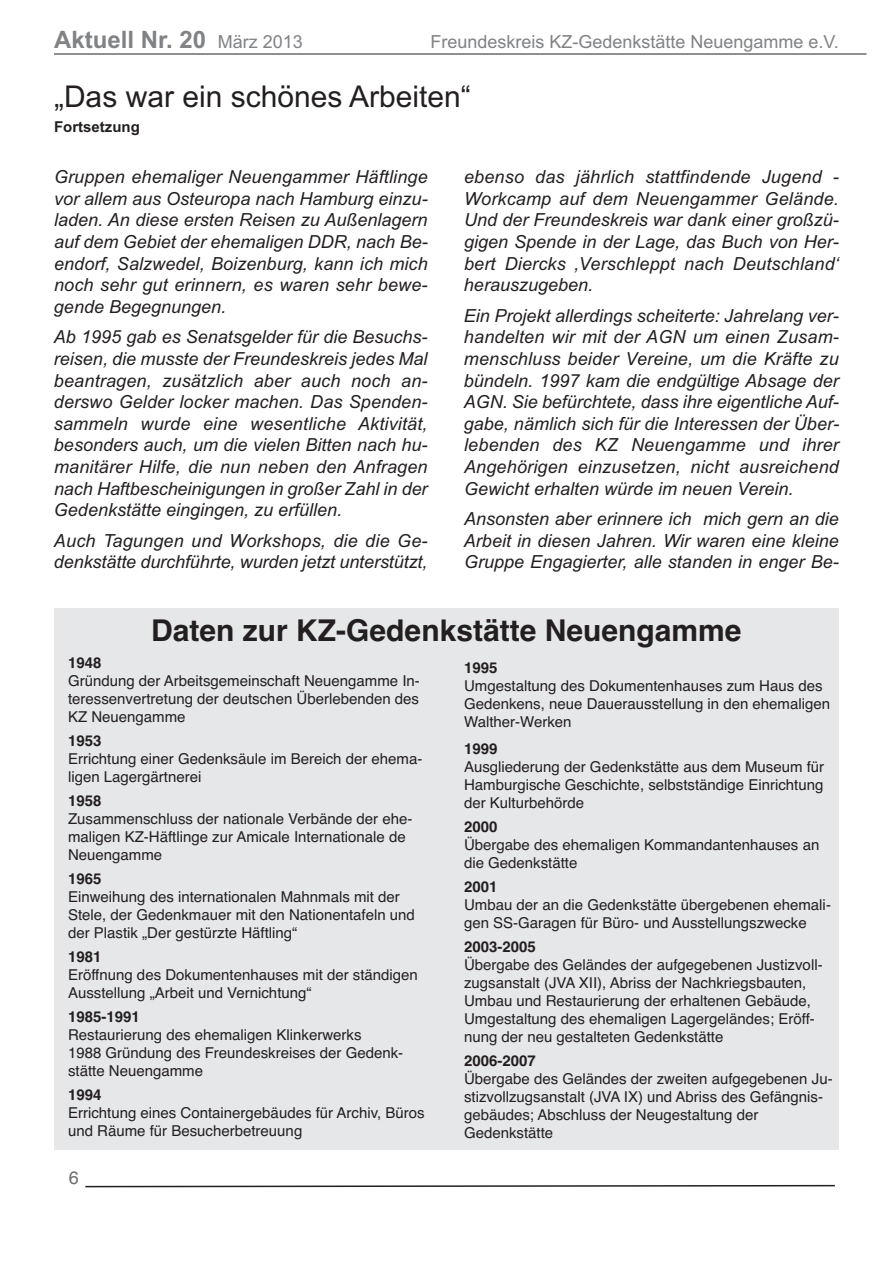
<style>
.page{position:relative;width:893px;height:1263px;background:#fff}
.page>*{position:absolute;margin:0;border:0;box-sizing:border-box;transform-origin:0 0}
.t1{font:700 30px "Helvetica";color:#231f20}
.t2{font:30px "Arial";color:#231f20}
.t3{font:24px "Arial Bold MT OTF";color:#808285}
.t4{font:italic 18px/21.6px "Arial";color:#231f20;text-align:justify}
.t5{font:18px "Arial";color:#808285}
.t6{font:18px "Helvetica";color:#6c6d70}
.t7{font:15px/18px "Helvetica";color:#231f20}
.t8{font:700 15px "Helvetica";color:#231f20}
.t9{font:700 15px "Arial";color:#231f20}
.s1{font-family:"Arial";font-size:18px}
</style>
<div class="page">
<hr style="left:54px;top:54px;width:812px;height:1px;background:#231f20">
<svg style="left:85px;top:1184px;width:750px;height:4px"></svg>
<div style="left:54px;top:608px;width:785px;height:542px;background:#e6e7e9"></div>
<h2 class="t3" style="left:54px;top:26px;width:250px">Aktuell Nr. 20 <span class="s1">März 2013</span></h2>
<p class="t5" style="left:430px;top:32px;width:410px">Freundeskreis KZ-Gedenkstätte Neuengamme e.V.</p>
<h1 class="t2" style="left:54px;top:79px;width:418px">„Das war ein schönes Arbeiten“</h1>
<p class="t9" style="left:54px;top:118px;width:87px">Fortsetzung</p>
<p class="t4" style="left:54px;top:166px;width:375px">Gruppen ehemaliger Neuengammer Häftlinge vor allem aus Osteuropa nach Hamburg einzu&shy;laden. An diese ersten Reisen zu Außenlagern auf dem Gebiet der ehemaligen DDR, nach Be&shy;endorf, Salzwedel, Boizenburg, kann ich mich noch sehr gut erinnern, es waren sehr bewe&shy;gende Begegnungen.</p>
<p class="t4" style="left:54px;top:326px;width:375px">Ab 1995 gab es Senatsgelder für die Besuchs&shy;reisen, die musste der Freundeskreis jedes Mal beantragen, zusätzlich aber auch noch an&shy;derswo Gelder locker machen. Das Spenden&shy;sammeln wurde eine wesentliche Aktivität, besonders auch, um die vielen Bitten nach hu&shy;manitärer Hilfe, die nun neben den Anfragen nach Haftbescheinigungen in großer Zahl in der Gedenkstätte eingingen, zu erfüllen.</p>
<p class="t4" style="left:54px;top:530px;width:375px">Auch Tagungen und Workshops, die die Ge&shy;denkstätte durchführte, wurden jetzt unterstützt,</p>
<p class="t4" style="left:464px;top:166px;width:376px">ebenso das jährlich stattfindende Jugend - Workcamp auf dem Neuengammer Gelände.<br>Und der Freundeskreis war dank einer großzü&shy;gigen Spende in der Lage, das Buch von Her&shy;bert Diercks ‚Verschleppt nach Deutschland‘ herauszugeben.</p>
<p class="t4" style="left:464px;top:305px;width:377px">Ein Projekt allerdings scheiterte: Jahrelang ver&shy;handelten wir mit der AGN um einen Zusam&shy;menschluss beider Vereine, um die Kräfte zu bündeln. 1997 kam die endgültige Absage der AGN. Sie befürchtete, dass ihre eigentliche Auf&shy;gabe, nämlich sich für die Interessen der Über&shy;lebenden des KZ Neuengamme und ihrer Angehörigen einzusetzen, nicht ausreichend Gewicht erhalten würde im neuen Verein.</p>
<p class="t4" style="left:464px;top:508px;width:376px">Ansonsten aber erinnere ich mich gern an die Arbeit in diesen Jahren. Wir waren eine kleine Gruppe Engagierter, alle standen in enger Be-</p>
<h1 class="t1" style="left:151px;top:613px;width:592px">Daten zur KZ-Gedenkstätte Neuengamme</h1>
<p class="t8" style="left:68px;top:654px;width:35px">1948</p>
<p class="t7" style="left:68px;top:672px;width:353px;text-align:justify">Gründung der Arbeitsgemeinschaft Neuengamme In&shy;teressenvertretung der deutschen Überlebenden des KZ Neuengamme</p>
<p class="t8" style="left:68px;top:732px;width:35px">1953</p>
<p class="t7" style="left:68px;top:750px;width:356px">Errichtung einer Gedenksäule im Bereich der ehema&shy;ligen Lagergärtnerei</p>
<p class="t8" style="left:68px;top:792px;width:35px">1958</p>
<p class="t7" style="left:68px;top:810px;width:346px">Zusammenschluss der nationale Verbände der ehe&shy;maligen KZ-Häftlinge zur Amicale Internationale de<br>Neuengamme</p>
<p class="t8" style="left:68px;top:870px;width:35px">1965</p>
<p class="t7" style="left:68px;top:888px;width:348px">Einweihung des internationalen Mahnmals mit der<br>Stele, der Gedenkmauer mit den Nationentafeln und der Plastik „Der gestürzte Häftling“</p>
<p class="t8" style="left:68px;top:948px;width:35px">1981</p>
<p class="t7" style="left:68px;top:966px;width:351px">Eröffnung des Dokumentenhauses mit der ständigen<br>Ausstellung „Arbeit und Vernichtung“</p>
<p class="t8" style="left:68px;top:1008px;width:73px">1985-1991</p>
<p class="t7" style="left:68px;top:1026px;width:337px">Restaurierung des ehemaligen Klinkerwerks<br>1988 Gründung des Freundeskreises der Gedenk&shy;stätte Neuengamme</p>
<p class="t8" style="left:68px;top:1086px;width:35px">1994</p>
<p class="t7" style="left:68px;top:1104px;width:358px">Errichtung eines Containergebäudes für Archiv, Büros und Räume für Besucherbetreuung</p>
<p class="t6" style="left:69px;top:1168px;width:12px">6</p>
<p class="t8" style="left:464px;top:659px;width:35px">1995</p>
<p class="t7" style="left:464px;top:677px;width:368px">Umgestaltung des Dokumentenhauses zum Haus des<br>Gedenkens, neue Dauerausstellung in den ehemaligen<br>Walther-Werken</p>
<p class="t8" style="left:464px;top:740px;width:35px">1999</p>
<p class="t7" style="left:464px;top:758px;width:362px;text-align:justify">Ausgliederung der Gedenkstätte aus dem Museum für Hamburgische Geschichte, selbstständige Einrichtung der Kulturbehörde</p>
<p class="t8" style="left:464px;top:818px;width:35px">2000</p>
<p class="t7" style="left:464px;top:836px;width:357px">Übergabe des ehemaligen Kommandantenhauses an die Gedenkstätte</p>
<p class="t8" style="left:464px;top:878px;width:35px">2001</p>
<p class="t7" style="left:464px;top:896px;width:368px">Umbau der an die Gedenkstätte übergebenen ehemali&shy;gen SS-Garagen für Büro- und Ausstellungszwecke</p>
<p class="t8" style="left:464px;top:938px;width:73px">2003-2005</p>
<p class="t7" style="left:464px;top:956px;width:360px">Übergabe des Geländes der aufgegebenen Justizvoll&shy;zugsanstalt (JVA XII), Abriss der Nachkriegsbauten, Umbau und Restaurierung der erhaltenen Gebäude, Umgestaltung des ehemaligen Lagergeländes; Eröff&shy;nung der neu gestalteten Gedenkstätte</p>
<p class="t8" style="left:464px;top:1052px;width:73px">2006-2007</p>
<p class="t7" style="left:464px;top:1070px;width:370px">Übergabe des Geländes der zweiten aufgegebenen Ju&shy;stizvollzugsanstalt (JVA IX) und Abriss des Gefängnis&shy;gebäudes; Abschluss der Neugestaltung der Gedenkstätte</p>
</div>
